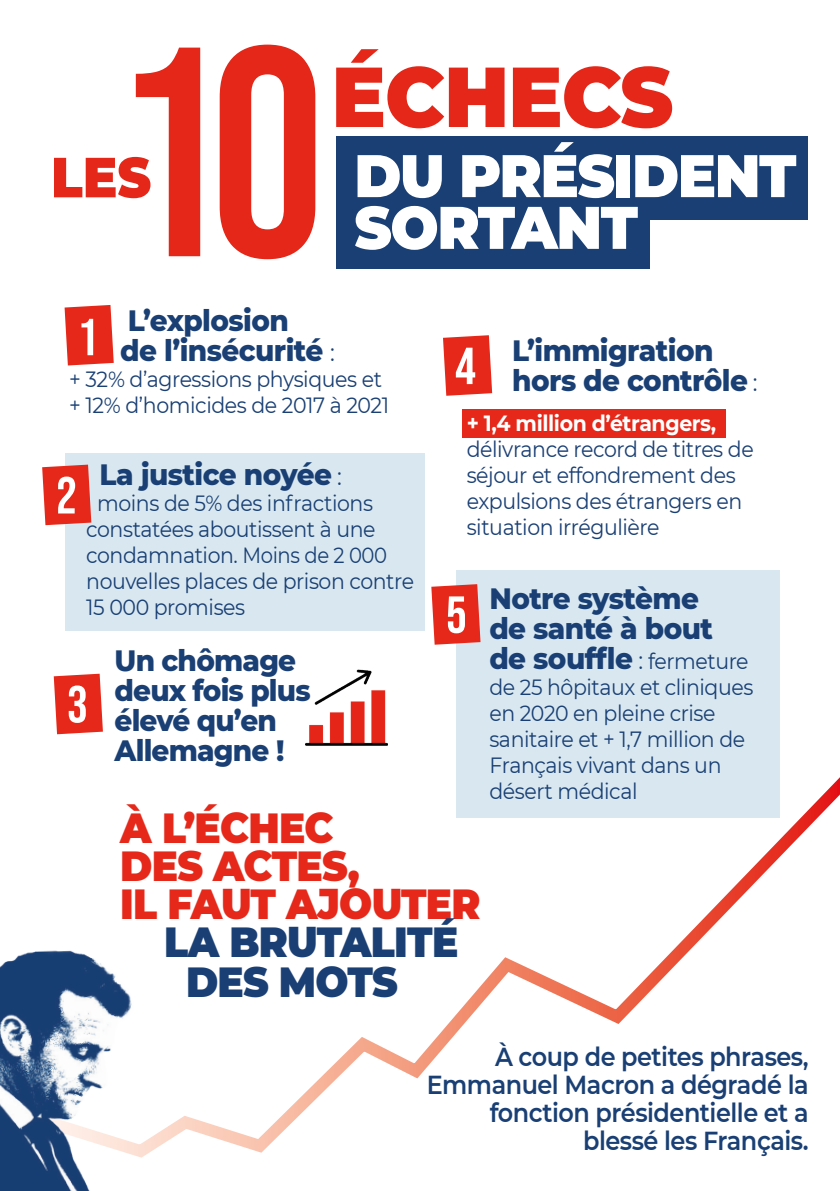
<style>
.page{position:relative;width:840px;height:1191px;background:#fff}
.page>*{position:absolute;margin:0;border:0;box-sizing:border-box;transform-origin:0 0}
.t1{font:298px "Bebas Neue";color:#e42718;scale:.96 1}
.t2{font:900 84.8px "Montserrat";letter-spacing:-.01em;color:#e42718;scale:.95 1}
.t3{font:900 60px "Montserrat";letter-spacing:-.025em;color:#fff;scale:.95 1}
.t4{font:900 56.4px "Montserrat";color:#e42718;scale:.91 1}
.t5{font:52px "Bebas Neue";color:#fff}
.t6{font:900 42px "Montserrat";letter-spacing:-.02em;color:#e52819;scale:.93 1}
.t7{font:900 42px "Montserrat";letter-spacing:-.02em;color:#193f74;scale:.93 1}
.t8{font:800 30px/30px "Montserrat";letter-spacing:-.02em;color:#193f74;scale:.93 1}
.t9{font:600 26px "Montserrat";letter-spacing:-.02em;color:#193f74;scale:.92 1}
.t10{font:22px/26px "Montserrat";letter-spacing:-.02em;color:#193f74;scale:.93 1}
.t11{font:700 22px "Montserrat";letter-spacing:-.02em;color:#fff;scale:.93 1}
.s1{font-weight:400;font-size:24px}
.s2{font-weight:400;font-size:22px}
</style>
<div class="page">
<svg style="left:443px;top:335px;width:49px;height:61px;background:#e73f31"></svg>
<div style="left:461px;top:409px;width:264px;height:29px;background:#e52819"></div>
<div style="left:455px;top:570px;width:323px;height:247px;background:#d9e8f0"></div>
<div style="left:65px;top:452px;width:359px;height:178px;background:#d9e8f0"></div>
<img style="left:306px;top:669px;width:81px;height:77px">
<svg style="left:65px;top:305px;width:49px;height:60px;background:#e73c2e"></svg>
<svg style="left:42px;top:464px;width:49px;height:61px;background:#e53e31"></svg>
<svg style="left:54px;top:673px;width:49px;height:61px;background:#e73f31"></svg>
<svg style="left:431px;top:584px;width:49px;height:60px;background:#e53b2e"></svg>
<svg style="left:167px;top:762px;width:672px;height:391px"></svg>
<img style="left:0;top:950px;width:167px;height:241px">
<div style="left:336px;top:137px;width:471px;height:83px;background:#193f74"></div>
<div style="left:336px;top:192px;width:313px;height:77px;background:#193f74"></div>
<p class="t1" style="left:113px;top:-16px;width:222px">10</p>
<p class="t4" style="left:51px;top:135px;width:111px">LES</p>
<p class="t2" style="left:331px;top:33px;width:361px">ÉCHECS</p>
<p class="t3" style="left:354px;top:131px;width:466px">DU PRÉSIDENT</p>
<p class="t3" style="left:354px;top:182px;width:300px">SORTANT</p>
<p class="t8" style="left:128px;top:304px;width:174px">L’explosion</p>
<p class="t8" style="left:120px;top:334px;width:232px">de l’insécurité <span class="s1">:</span></p>
<p class="t10" style="left:69px;top:365px;width:337px">+ 32% d’agressions physiques et</p>
<p class="t10" style="left:69px;top:391px;width:345px">+ 12% d’homicides de 2017 à 2021</p>
<p class="t5" style="left:77px;top:308px;width:22px">1</p>
<p class="t8" style="left:99px;top:458px;width:262px">La justice noyée <span class="s1">:</span></p>
<p class="t10" style="left:86px;top:489px;width:354px;text-indent:11px">moins de 5% des infractions constatées aboutissent à une condamnation. Moins de 2 000 nouvelles places de prison contre<br>15 000 promises</p>
<p class="t8" style="left:115px;top:644px;width:212px">Un chômage deux fois plus</p>
<p class="t8" style="left:115px;top:704px;width:176px">élevé qu’en</p>
<p class="t8" style="left:115px;top:734px;width:184px">Allemagne !</p>
<p class="t5" style="left:56px;top:466px;width:22px">2</p>
<p class="t5" style="left:67px;top:675px;width:22px">3</p>
<p class="t8" style="left:512px;top:334px;width:218px">L’immigration</p>
<p class="t8" style="left:512px;top:364px;width:265px">hors de contrôle <span class="s1">:</span></p>
<p class="t11" style="left:466px;top:407px;width:269px">+ 1,4 million d’étrangers,</p>
<p class="t10" style="left:466px;top:435px;width:310px">délivrance record de titres de</p>
<p class="t10" style="left:466px;top:461px;width:290px">séjour et effondrement des</p>
<p class="t10" style="left:466px;top:487px;width:298px">expulsions des étrangers en situation irrégulière</p>
<p class="t5" style="left:455px;top:337px;width:22px">4</p>
<p class="t5" style="left:445px;top:585px;width:22px">5</p>
<p class="t8" style="left:489px;top:582px;width:227px">Notre système</p>
<p class="t8" style="left:489px;top:612px;width:242px">de santé à bout</p>
<p class="t8" style="left:489px;top:642px;width:280px">de souffle <span class="s1">:</span> <span class="s2">fermeture</span></p>
<p class="t10" style="left:489px;top:673px;width:285px">de 25 hôpitaux et cliniques</p>
<p class="t10" style="left:489px;top:699px;width:244px">en 2020 en pleine crise</p>
<p class="t10" style="left:489px;top:725px;width:276px">sanitaire et + 1,7 million de<br>Français vivant dans un</p>
<p class="t10" style="left:489px;top:777px;width:161px">désert médical</p>
<p class="t6" style="left:120px;top:796px;width:231px">À L’ÉCHEC</p>
<p class="t6" style="left:120px;top:834px;width:258px">DES ACTES,</p>
<p class="t6" style="left:120px;top:872px;width:388px">IL FAUT AJOUTER</p>
<p class="t7" style="left:164px;top:910px;width:318px">LA BRUTALITÉ</p>
<p class="t7" style="left:186px;top:950px;width:229px">DES MOTS</p>
<p class="t9" style="left:494px;top:1038px;width:342px">À coup de petites phrases,</p>
<p class="t9" style="left:426px;top:1066px;width:416px">Emmanuel Macron a dégradé la</p>
<p class="t9" style="left:489px;top:1094px;width:348px">fonction présidentielle et a</p>
<p class="t9" style="left:582px;top:1122px;width:246px">blessé les Français.</p>
</div>
